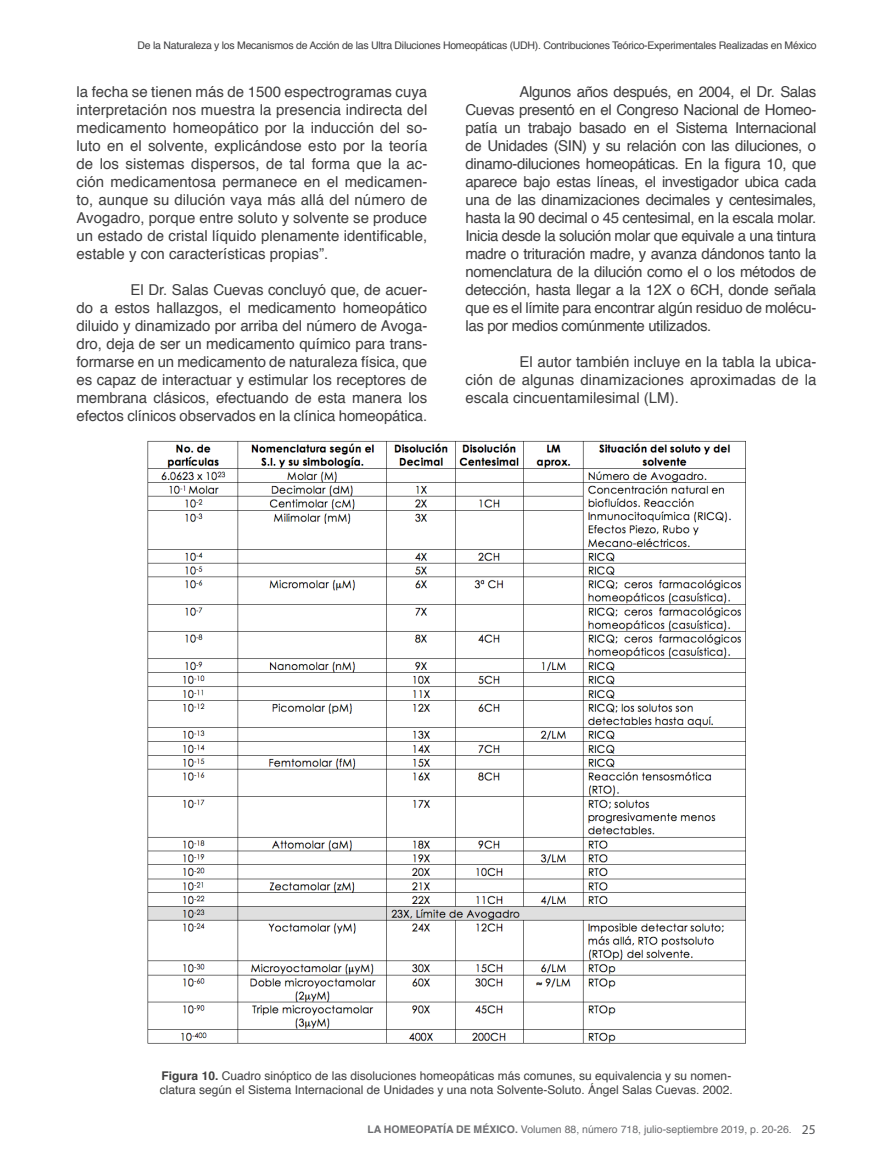
<style>
.page{position:relative;width:893px;height:1170px;background:#fff}
.page>*{position:absolute;margin:0;border:0;box-sizing:border-box;transform-origin:0 0}
.t1{font:15px/18px "Helvetica";letter-spacing:-.005em;color:#3e3e3f;text-align:justify}
.t2{font:12px/14.4px "Helvetica";color:#3e3e3f}
.t3{font:10.5px "Helvetica";letter-spacing:-.025em;color:#3e3e3f}
.t4{font:10.5px "Helvetica";color:#6c6d70}
.s1{font-weight:700}
.s2{font-family:"Myriad Pro";font-size:13.5px;color:#57585a}
</style>
<div class="page">
<img style="left:147px;top:440px;width:599px;height:604px">
<p class="t3" style="left:138px;top:37px;width:680px">De la Naturaleza y los Mecanismos de Acción de las Ultra Diluciones Homeopáticas (UDH). Contribuciones Teórico-Experimentales Realizadas en México</p>
<p class="t1" style="left:77px;top:83px;width:352px">la fecha se tienen más de 1500 espectrogramas cuya interpretación nos muestra la presencia indirecta del medicamento homeopático por la inducción del so&shy;luto en el solvente, explicándose esto por la teoría de los sistemas dispersos, de tal forma que la ac&shy;ción medicamentosa permanece en el medicamen&shy;to, aunque su dilución vaya más allá del número de Avogadro, porque entre soluto y solvente se produce un estado de cristal líquido plenamente identificable, estable y con características propias”.</p>
<p class="t1" style="left:77px;top:281px;width:352px;text-indent:54px">El Dr. Salas Cuevas concluyó que, de acuer&shy;do a estos hallazgos, el medicamento homeopático diluido y dinamizado por arriba del número de Avoga&shy;dro, deja de ser un medicamento químico para trans&shy;formarse en un medicamento de naturaleza física, que es capaz de interactuar y estimular los receptores de membrana clásicos, efectuando de esta manera los efectos clínicos observados en la clínica homeopática.</p>
<p class="t1" style="left:465px;top:83px;width:352px;text-indent:54px">Algunos años después, en 2004, el Dr. Salas Cuevas presentó en el Congreso Nacional de Homeo&shy;patía un trabajo basado en el Sistema Internacional de Unidades (SIN) y su relación con las diluciones, o dinamo-diluciones homeopáticas. En la figura 10, que aparece bajo estas líneas, el investigador ubica cada una de las dinamizaciones decimales y centesimales, hasta la 90 decimal o 45 centesimal, en la escala molar.<br>Inicia desde la solución molar que equivale a una tintura madre o trituración madre, y avanza dándonos tanto la nomenclatura de la dilución como el o los métodos de detección, hasta llegar a la 12X o 6CH, donde señala que es el límite para encontrar algún residuo de molécu&shy;las por medios comúnmente utilizados.</p>
<p class="t1" style="left:465px;top:353px;width:352px;text-indent:54px">El autor también incluye en la tabla la ubica&shy;ción de algunas dinamizaciones aproximadas de la escala cincuentamilesimal (LM).</p>
<p class="t2" style="left:160px;top:1068px;width:574px"><span class="s1">Figura 10.</span> Cuadro sinóptico de las disoluciones homeopáticas más comunes, su equivalencia y su nomen&shy;clatura según el Sistema Internacional de Unidades y una nota Solvente-Soluto. Ángel Salas Cuevas. 2002.</p>
<p class="t4" style="left:367px;top:1120px;width:450px"><span class="s1">LA HOMEOPATÍA DE MÉXICO.</span> Volumen 88, número 718, julio-septiembre 2019, p. 20-26. <span class="s2">25</span></p>
</div>
